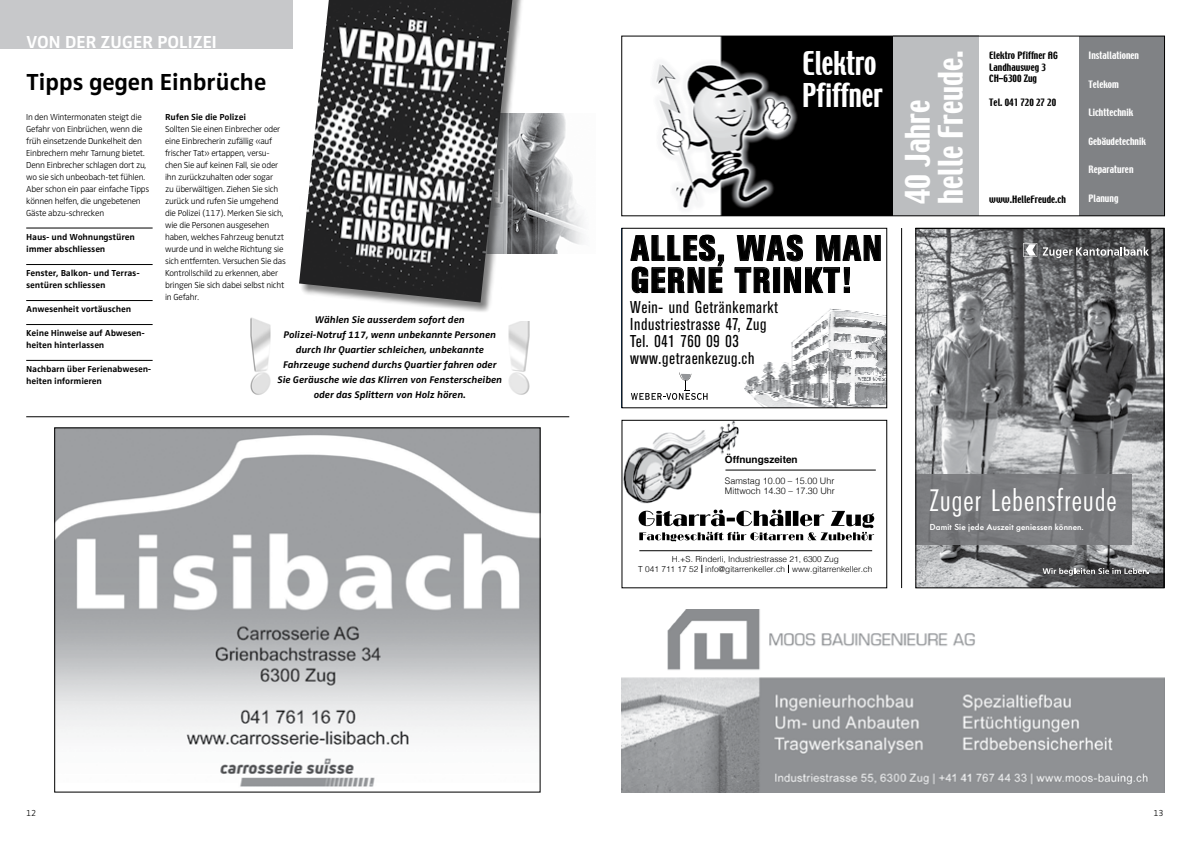
<style>
.page{position:relative;width:1191px;height:842px;background:#fff}
.page>*{position:absolute;margin:0;border:0;box-sizing:border-box;transform-origin:0 0}
.t1{font:900 condensed 35.2px/32px "AK11";color:#000}
.t2{font:300 30.9px "Futura Condensed BQ";letter-spacing:.035em;color:#fff}
.t3{font:30px/33px "Techno";color:#fff}
.t4{font:29px/32px "Techno";color:#fff;scale:.9 1}
.t5{font:700 24px "Zwo Corr";letter-spacing:-.025em;color:#000}
.t6{font:700 18px "Zwo Corr";letter-spacing:-.025em;color:#fff}
.t7{font:condensed 17.1px/17.1px "AK11";letter-spacing:.05em;color:#000}
.t8{font:italic 700 10px/15px "Zwo Corr";letter-spacing:-.025em;color:#000;text-align:center}
.t9{font:700 10px "Helvetica";color:#000}
.t10{font:300 9px/12px "Zwo";letter-spacing:-.025em;color:#000}
.t11{font:700 9px/12px "Zwo Corr";letter-spacing:-.025em;color:#000}
.t12{font:9px/11.2px "Techno";letter-spacing:.005em;color:#000}
.t13{font:9px "Techno";letter-spacing:.005em;color:#fff}
.t14{font:300 9px/10.8px "Helvetica";color:#000}
.t15{font:500 8.6px "Futura BQ";letter-spacing:.015em;color:#fff}
.t16{font:300 8.3px/10px "Helvetica";color:#000;text-align:center}
</style>
<div class="page">
<img style="left:525px;top:113px;width:59px;height:141px">
<div style="left:0;top:0;width:292px;height:48px;background:#c7c8ca"></div>
<img style="left:250px;top:317px;width:21px;height:78px">
<img style="left:508px;top:321px;width:22px;height:74px">
<hr style="left:26px;top:416px;width:543px;height:1px;background:#000">
<hr style="left:26px;top:228px;width:127px;height:1px;background:#000">
<hr style="left:26px;top:264px;width:127px;height:1px;background:#000">
<hr style="left:26px;top:360px;width:127px;height:1px;background:#000">
<hr style="left:26px;top:300px;width:127px;height:1px;background:#000">
<hr style="left:26px;top:324px;width:127px;height:1px;background:#000">
<img style="left:56px;top:429px;width:482px;height:358px">
<div style="left:300px;top:0;width:225px;height:313px;background:#000;opacity:.5"></div>
<img style="left:299px;top:0;width:213px;height:303px">
<div style="left:817px;top:36px;width:76px;height:180px;background:#000"></div>
<div style="left:893px;top:36px;width:85px;height:180px;background:#bcbec0"></div>
<div style="left:1079px;top:36px;width:85px;height:180px;background:#808285"></div>
<img style="left:656px;top:38px;width:161px;height:176px">
<div style="left:621px;top:36px;width:543px;height:180px;border:1px solid #000"></div>
<img style="left:622px;top:610px;width:542px;height:182px">
<img style="left:623px;top:422px;width:117px;height:82px">
<div style="left:621px;top:420px;width:266px;height:168px;border:1px solid #000"></div>
<hr style="left:639px;top:550px;width:233px;height:1px;background:#000">
<hr style="left:725px;top:470px;width:150px;height:1px;background:#000">
<svg style="left:630px;top:255px;width:255px;height:151px"></svg>
<svg style="left:629px;top:227px;width:95px;height:67px"></svg>
<svg style="left:734px;top:227px;width:147px;height:67px"></svg>
<svg style="left:631px;top:372px;width:77px;height:28px"></svg>
<div style="left:621px;top:228px;width:266px;height:180px;border:1px solid #000"></div>
<svg style="left:638px;top:510px;width:236px;height:31px"></svg>
<svg style="left:917px;top:230px;width:245px;height:356px;background:#858688"></svg>
<div style="left:915px;top:228px;width:249px;height:360px;border:1px solid #000"></div>
<hr style="left:901px;top:228px;width:1px;height:360px;background:#000">
<h3 class="t6" style="left:26px;top:31px;width:96px">von der Zuger</h3>
<h3 class="t6" style="left:157px;top:31px;width:38px">polizei</h3>
<h3 class="t5" style="left:26px;top:68px;width:242px">Tipps gegen Einbrüche</h3>
<p class="t10" style="left:26px;top:111px;width:125px">In den Wintermonaten steigt die<br>Gefahr von Einbrüchen, wenn die früh einsetzende Dunkelheit den<br>Einbrechern mehr Tarnung bietet.<br>Denn Einbrecher schlagen dort zu, wo sie sich unbeobach-tet fühlen.<br>Aber schon ein paar einfache Tipps können helfen, die ungebetenen<br>Gäste abzu-schrecken</p>
<p class="t11" style="left:26px;top:231px;width:110px">Haus- und Wohnungstüren immer abschliessen</p>
<p class="t11" style="left:26px;top:267px;width:115px">Fenster, Balkon- und Terras&shy;sentüren schliessen</p>
<p class="t11" style="left:26px;top:303px;width:106px">Anwesenheit vortäuschen</p>
<p class="t11" style="left:26px;top:327px;width:120px">Keine Hinweise auf Abwesen&shy;heiten hinterlassen</p>
<p class="t11" style="left:26px;top:363px;width:127px">Nachbarn über Ferienabwesen&shy;heiten informieren</p>
<p class="t11" style="left:165px;top:111px;width:82px">Rufen Sie die Polizei</p>
<p class="t10" style="left:165px;top:123px;width:122px">Sollten Sie einen Einbrecher oder eine Einbrecherin zufällig «auf frischer Tat» ertappen, versu&shy;chen Sie auf keinen Fall, sie oder ihn zurückzuhalten oder sogar<br>zu überwältigen. Ziehen Sie sich zurück und rufen Sie umgehend die Polizei (117). Merken Sie sich, wie die Personen ausgesehen haben, welches Fahrzeug benutzt wurde und in welche Richtung sie sich entfernten. Versuchen Sie das<br>Kontrollschild zu erkennen, aber bringen Sie sich dabei selbst nicht in Gefahr.</p>
<p class="t8" style="left:277px;top:312px;width:226px">Wählen Sie ausserdem sofort den<br>Polizei-Notruf 117, wenn unbekannte Personen durch Ihr Quartier schleichen, unbekannte Fahrzeuge suchend durchs Quartier fahren oder Sie Geräusche wie das Klirren von Fensterscheiben oder das Splittern von Holz hören.</p>
<p class="t10" style="left:26px;top:807px;width:12px">12</p>
<h3 class="t4" style="left:802px;top:49px;width:91px">Elektro<br>Pf iffner</h3>
<h3 class="t3" style="left:903px;top:204px;width:155px;rotate:-90deg">40 Jahre helle Freude.</h3>
<p class="t12" style="left:989px;top:51px;width:70px">Elektro Pf iffner AG<br>Landhausweg 3<br>CH–6300 Zug</p>
<p class="t12" style="left:989px;top:97px;width:69px">Tel. 041 720 27 20</p>
<p class="t12" style="left:989px;top:194px;width:78px">www.HelleFreude.ch</p>
<h1 class="t1" style="left:631px;top:232px;width:252px">ALLES, WAS MAN<br>GERNE TRINKT!</h1>
<h3 class="t7" style="left:630px;top:299px;width:149px">Wein- und Getränkemarkt<br>Industriestrasse 47, Zug<br>Tel. 041 760 09 03 www.getraenkezug.ch</h3>
<p class="t13" style="left:1088px;top:50px;width:52px">Installationen</p>
<p class="t13" style="left:1088px;top:78px;width:32px">Telekom</p>
<p class="t13" style="left:1088px;top:107px;width:46px">Lichttechnik</p>
<p class="t13" style="left:1088px;top:135px;width:59px">Gebäudetechnik</p>
<p class="t13" style="left:1088px;top:164px;width:47px">Reparaturen</p>
<p class="t13" style="left:1088px;top:192px;width:32px">Planung</p>
<p class="t9" style="left:725px;top:451px;width:74px">Öffnungszeiten</p>
<p class="t14" style="left:725px;top:474px;width:112px">Samstag 10.00 – 15.00 Uhr<br>Mittwoch 14.30 – 17.30 Uhr</p>
<p class="t16" style="left:638px;top:554px;width:236px">H.+S. Rinderli, Industriestrasse 21, 6300 Zug<br>T 041 711 17 52 info@gitarrenkeller.ch www.gitarrenkeller.ch</p>
<h2 class="t2" style="left:930px;top:483px;width:188px">Zuger Lebensfreude</h2>
<p class="t15" style="left:930px;top:521px;width:155px">Damit Sie jede Auszeit geniessen können.</p>
<p class="t10" style="left:1153px;top:807px;width:12px">13</p>
</div>
